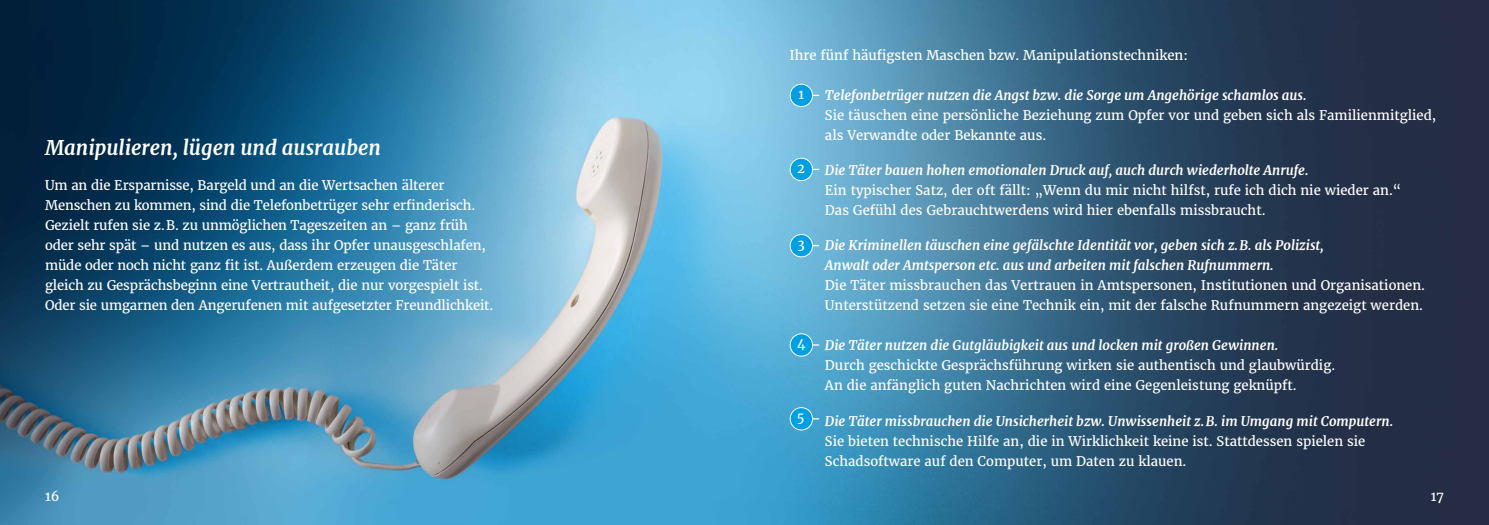
<style>
.page{position:relative;width:1489px;height:525px;background:#fff}
.page>*{position:absolute;margin:0;border:0;box-sizing:border-box;transform-origin:0 0}
.t1{font:italic 700 20px "Merriweather";color:#fff}
.t2{font:13.12px/20px "Merriweather";color:#fff}
.t3{font:italic 700 13.12px/20px "Merriweather";color:#fff}
</style>
<div class="page">
<img style="left:0;top:0;width:1488px;height:524px">
<div style="left:790px;top:84px;width:22px;height:22px;background:#009fe3;border-radius:50%"></div>
<div style="left:789px;top:84px;width:24px;height:23px;border:1px solid #fff;border-radius:50%"></div>
<div style="left:790px;top:407px;width:22px;height:23px;background:#009fe3;border-radius:50%"></div>
<div style="left:789px;top:407px;width:24px;height:23px;border:1px solid #fff;border-radius:50%"></div>
<div style="left:790px;top:333px;width:22px;height:23px;background:#009fe3;border-radius:50%"></div>
<div style="left:789px;top:333px;width:24px;height:23px;border:1px solid #fff;border-radius:50%"></div>
<div style="left:790px;top:234px;width:22px;height:23px;background:#009fe3;border-radius:50%"></div>
<div style="left:789px;top:234px;width:24px;height:23px;border:1px solid #fff;border-radius:50%"></div>
<div style="left:790px;top:158px;width:22px;height:22px;background:#009fe3;border-radius:50%"></div>
<div style="left:789px;top:158px;width:24px;height:23px;border:1px solid #fff;border-radius:50%"></div>
<h1 class="t1" style="left:45px;top:135px;width:337px">Manipulieren, lügen und ausrauben</h1>
<p class="t2" style="left:45px;top:175px;width:450px">Um an die Ersparnisse, Bargeld und an die Wertsachen älterer Menschen zu kommen, sind die Telefonbetrüger sehr erfinderisch.<br>Gezielt rufen sie z.B. zu unmöglichen Tageszeiten an – ganz früh oder sehr spät – und nutzen es aus, dass ihr Opfer unausgeschlafen, müde oder noch nicht ganz fit ist. Außerdem erzeugen die Täter gleich zu Gesprächsbeginn eine Vertrautheit, die nur vorgespielt ist.<br>Oder sie umgarnen den Angerufenen mit aufgesetzter Freundlichkeit.</p>
<p class="t2" style="left:789px;top:45px;width:400px">Ihre fünf häufigsten Maschen bzw. Manipulationstechniken:</p>
<p class="t3" style="left:825px;top:85px;width:483px">Telefonbetrüger nutzen die Angst bzw. die Sorge um Angehörige schamlos aus.</p>
<p class="t2" style="left:825px;top:105px;width:613px">Sie täuschen eine persönliche Beziehung zum Opfer vor und geben sich als Familienmitglied, als Verwandte oder Bekannte aus.</p>
<p class="t3" style="left:825px;top:160px;width:485px">Die Täter bauen hohen emotionalen Druck auf, auch durch wiederholte Anrufe.</p>
<p class="t2" style="left:825px;top:180px;width:578px">Ein typischer Satz, der oft fällt: „Wenn du mir nicht hilfst, rufe ich dich nie wieder an.“<br>Das Gefühl des Gebrauchtwerdens wird hier ebenfalls missbraucht.</p>
<p class="t3" style="left:825px;top:235px;width:500px">Die Kriminellen täuschen eine gefälschte Identität vor, geben sich z.B. als Polizist,<br>Anwalt oder Amtsperson etc. aus und arbeiten mit falschen Rufnummern.</p>
<p class="t2" style="left:825px;top:275px;width:601px">Die Täter missbrauchen das Vertrauen in Amtspersonen, Institutionen und Organisationen.<br>Unterstützend setzen sie eine Technik ein, mit der falsche Rufnummern angezeigt werden.</p>
<p class="t3" style="left:825px;top:335px;width:455px">Die Täter nutzen die Gutgläubigkeit aus und locken mit großen Gewinnen.</p>
<p class="t2" style="left:825px;top:355px;width:511px">Durch geschickte Gesprächsführung wirken sie authentisch und glaubwürdig.<br>An die anfänglich guten Nachrichten wird eine Gegenleistung geknüpft.</p>
<p class="t3" style="left:825px;top:410px;width:569px">Die Täter missbrauchen die Unsicherheit bzw. Unwissenheit z.B. im Umgang mit Computern.</p>
<p class="t2" style="left:825px;top:430px;width:542px">Sie bieten technische Hilfe an, die in Wirklichkeit keine ist. Stattdessen spielen sie<br>Schadsoftware auf den Computer, um Daten zu klauen.</p>
<p class="t2" style="left:798px;top:84px;width:7px">1</p>
<p class="t2" style="left:797px;top:158px;width:9px">2</p>
<p class="t2" style="left:797px;top:234px;width:9px">3</p>
<p class="t2" style="left:797px;top:333px;width:10px">4</p>
<p class="t2" style="left:796px;top:407px;width:9px">5</p>
<p class="t2" style="left:45px;top:485px;width:16px">16</p>
<p class="t2" style="left:1430px;top:485px;width:15px">17</p>
</div>
